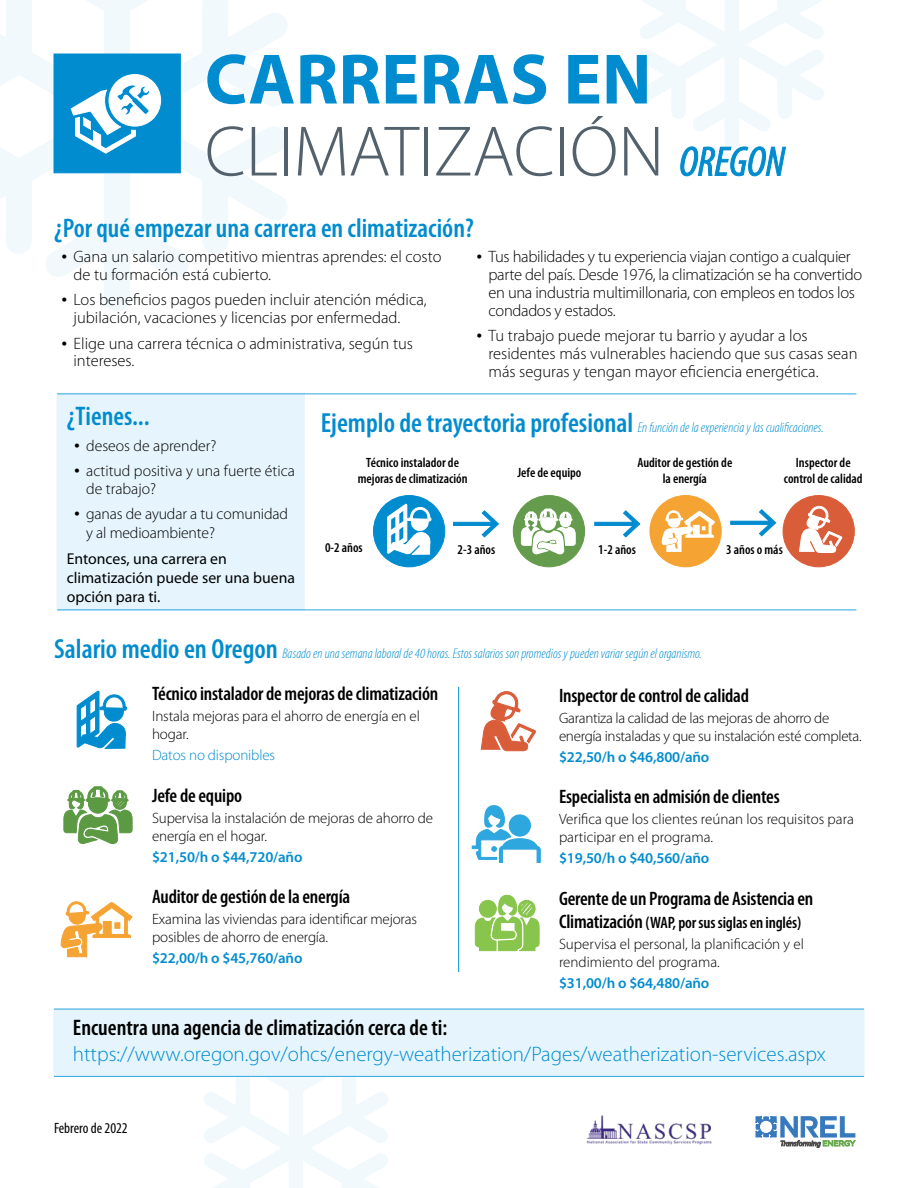
<style>
.page{position:relative;width:918px;height:1188px;background:#fff}
.page>*{position:absolute;margin:0;border:0;box-sizing:border-box;transform-origin:0 0}
.Paragraph_Style1{font:300 72px/72px "Myriad Pro";color:#53616d}
.Paragraph_Style1-2{font:600 condensed 27px "Myriad Pro";color:#008ccf}
.Paragraph_Style1-3{font:600 condensed 22.5px "Myriad Pro";color:#000}
.H1_-_Paragraph_Style{font:300 21px "Myriad Pro";color:#008ccf}
.Paragraph_Style1-4{font:600 condensed 19.5px "Myriad Pro";letter-spacing:-.01em;color:#000}
.t1{font:300 16.5px/17.9px "Myriad Pro";color:#000}
.t2{font:300 16.5px/17.9px "Myriad Pro";letter-spacing:-.02em;color:#000}
.Paragraph_Style1-5{font:600 condensed 16.5px "Myriad Pro";letter-spacing:-.01em;color:#000}
.t3{font:300 15.75px/17.9px "Myriad Pro";color:#000}
.Paragraph_Style1-6{font:15.75px/18.9px "Myriad Pro";color:#000}
.Paragraph_Style1-7{font:300 15px/18px "Myriad Pro";letter-spacing:-.01em;color:#000}
.H1_-_Paragraph_Style-2{font:600 15px "Myriad Pro";letter-spacing:-.01em;color:#008ccf}
.H1_-_Paragraph_Style-3{font:300 15px "Myriad Pro";letter-spacing:-.01em;color:#008ccf}
.Paragraph_Style1-8{font:condensed 15px "Myriad Pro";color:#000}
.Paragraph_Style1-9{font:italic 300 condensed 14.1px "Myriad Pro";color:#008ccf}
.Paragraph_Style1-10{font:600 condensed 13.5px/16.2px "Myriad Pro";color:#000;text-align:center}
.s1{font-weight:700;color:#008ccf}
.s2{font-weight:400;font-style:italic;font-stretch:condensed;font-size:42px;color:#008ccf}
.s3{font-family:"Times New Roman";font-weight:400}
.s4{font-family:"Times New Roman";font-weight:400;font-size:16.5px}
.s5{font-weight:600;font-style:normal;font-size:27.75px}
.s6{font-size:19.5px}
</style>
<div class="page">
<svg style="left:0;top:0;width:287px;height:311px"></svg>
<div style="left:54px;top:54px;width:126px;height:119px;background:#008ccf;border:1px solid #008ccf"></div>
<svg style="left:71px;top:75px;width:90px;height:78px"></svg>
<svg style="left:640px;top:0;width:184px;height:149px"></svg>
<svg style="left:204px;top:1077px;width:184px;height:111px"></svg>
<div style="left:57px;top:393px;width:247px;height:217px;background:#e6f5fd;border:1px solid #e6f5fd"></div>
<hr style="left:57px;top:393px;width:799px;height:1px;background:#2ea6de">
<hr style="left:57px;top:609px;width:799px;height:1px;background:#2ea6de">
<img style="left:586px;top:1115px;width:126px;height:30px">
<svg style="left:756px;top:1117px;width:99px;height:31px"></svg>
<svg style="left:61px;top:902px;width:71px;height:55px"></svg>
<hr style="left:458px;top:687px;width:1px;height:285px;background:#008ccf">
<svg style="left:77px;top:691px;width:50px;height:57px"></svg>
<svg style="left:475px;top:895px;width:64px;height:56px"></svg>
<svg style="left:64px;top:787px;width:68px;height:57px"></svg>
<svg style="left:481px;top:692px;width:55px;height:59px"></svg>
<svg style="left:472px;top:805px;width:68px;height:57px"></svg>
<div style="left:54px;top:1009px;width:810px;height:67px;background:#e6f5fd;border:1px solid #e6f5fd"></div>
<hr style="left:54px;top:1009px;width:810px;height:1px;background:#2ea6de">
<hr style="left:54px;top:1076px;width:810px;height:1px;background:#2ea6de">
<svg style="left:650px;top:496px;width:71px;height:71px"></svg>
<svg style="left:373px;top:496px;width:72px;height:71px"></svg>
<svg style="left:453px;top:511px;width:45px;height:26px"></svg>
<svg style="left:595px;top:511px;width:45px;height:26px"></svg>
<svg style="left:731px;top:510px;width:45px;height:26px"></svg>
<svg style="left:513px;top:496px;width:72px;height:71px"></svg>
<svg style="left:783px;top:496px;width:71px;height:71px"></svg>
<p class="Paragraph_Style1" style="left:205px;top:45px;width:581px"><span class="s1">CARRERAS EN<br></span>CLIMATIZACIÓN <span class="s2">OREGON</span></p>
<p class="Paragraph_Style1-2" style="left:54px;top:213px;width:421px">¿Por qué empezar una carrera en climatización?</p>
<p class="t1" style="left:74px;top:248px;width:370px;text-indent:-12px"><span class="s3">•</span> Gana un salario competitivo mientras aprendes: el costo de tu formación está cubierto.</p>
<p class="t1" style="left:74px;top:291px;width:355px;text-indent:-12px"><span class="s3">•</span> Los beneficios pagos pueden incluir atención médica, jubilación, vacaciones y licencias por enfermedad.</p>
<p class="t1" style="left:74px;top:334px;width:341px;text-indent:-12px"><span class="s3">•</span> Elige una carrera técnica o administrativa, según tus intereses.</p>
<p class="t2" style="left:489px;top:248px;width:375px;text-indent:-12px"><span class="s3">•</span> Tus habilidades y tu experiencia viajan contigo a cualquier parte del país. Desde 1976, la climatización se ha convertido en una industria multimillonaria, con empleos en todos los condados y estados.</p>
<p class="t1" style="left:489px;top:327px;width:371px;text-indent:-12px"><span class="s3">•</span> Tu trabajo puede mejorar tu barrio y ayudar a los residentes más vulnerables haciendo que sus casas sean más seguras y tengan mayor eficiencia energética.</p>
<p class="Paragraph_Style1-2" style="left:67px;top:402px;width:84px">¿Tienes...</p>
<p class="t3" style="left:74px;top:437px;width:144px"><span class="s4">•</span> deseos de aprender?</p>
<p class="t3" style="left:86px;top:462px;width:210px;text-indent:-12px"><span class="s4">•</span> actitud positiva y una fuerte ética de trabajo?</p>
<p class="t3" style="left:86px;top:505px;width:203px;line-height:18.9px;text-indent:-12px"><span class="s4">•</span> ganas de ayudar a tu comunidad y al medioambiente?</p>
<p class="Paragraph_Style1-6" style="left:67px;top:549px;width:230px">Entonces, una carrera en climatización puede ser una buena opción para ti.</p>
<p class="Paragraph_Style1-9" style="left:321px;top:420px;width:505px"><span class="s5">Ejemplo de trayectoria profesional</span> En función de la experiencia y las cualificaciones.</p>
<p class="Paragraph_Style1-10" style="left:358px;top:455px;width:111px">Técnico instalador de mejoras de climatización</p>
<p class="Paragraph_Style1-10" style="left:517px;top:465px;width:66px">Jefe de equipo</p>
<p class="Paragraph_Style1-10" style="left:637px;top:455px;width:97px">Auditor de gestión de la energía</p>
<p class="Paragraph_Style1-10" style="left:784px;top:455px;width:80px">Inspector de control de calidad</p>
<p class="Paragraph_Style1-10" style="left:325px;top:540px;width:39px">0-2 años</p>
<p class="Paragraph_Style1-10" style="left:458px;top:541px;width:39px">2-3 años</p>
<p class="Paragraph_Style1-10" style="left:598px;top:541px;width:39px">1-2 años</p>
<p class="Paragraph_Style1-10" style="left:726px;top:541px;width:58px">3 años o más</p>
<p class="Paragraph_Style1-9" style="left:54px;top:646px;width:649px"><span class="s5">Salario medio en Oregon</span> Basado en una semana laboral de 40 horas. Estos salarios son promedios y pueden variar según el organismo.</p>
<p class="Paragraph_Style1-4" style="left:152px;top:683px;width:288px">Técnico instalador de mejoras de climatización</p>
<p class="Paragraph_Style1-7" style="left:152px;top:707px;width:269px">Instala mejoras para el ahorro de energía en el hogar.</p>
<h1 class="H1_-_Paragraph_Style-3" style="left:152px;top:747px;width:125px">Datos no disponibles</h1>
<p class="Paragraph_Style1-4" style="left:152px;top:784px;width:92px">Jefe de equipo</p>
<p class="Paragraph_Style1-7" style="left:152px;top:809px;width:283px">Supervisa la instalación de mejoras de ahorro de energía en el hogar.</p>
<h1 class="H1_-_Paragraph_Style-2" style="left:152px;top:848px;width:152px">$21,50/h o $44,720/año</h1>
<p class="Paragraph_Style1-4" style="left:152px;top:886px;width:200px">Auditor de gestión de la energía</p>
<p class="Paragraph_Style1-7" style="left:152px;top:910px;width:267px">Examina las viviendas para identificar mejoras posibles de ahorro de energía.</p>
<h1 class="H1_-_Paragraph_Style-2" style="left:152px;top:950px;width:152px">$22,00/h o $45,760/año</h1>
<p class="Paragraph_Style1-4" style="left:559px;top:685px;width:192px">Inspector de control de calidad</p>
<p class="Paragraph_Style1-7" style="left:559px;top:709px;width:304px">Garantiza la calidad de las mejoras de ahorro de energía instaladas y que su instalación esté completa.</p>
<h1 class="H1_-_Paragraph_Style-2" style="left:559px;top:748px;width:152px">$22,50/h o $46,800/año</h1>
<p class="Paragraph_Style1-4" style="left:559px;top:786px;width:222px">Especialista en admisión de clientes</p>
<p class="Paragraph_Style1-7" style="left:559px;top:810px;width:296px">Verifica que los clientes reúnan los requisitos para participar en el programa.</p>
<h1 class="H1_-_Paragraph_Style-2" style="left:559px;top:850px;width:152px">$19,50/h o $40,560/año</h1>
<p class="Paragraph_Style1-4" style="left:559px;top:887px;width:256px">Gerente de un Programa de Asistencia en</p>
<p class="Paragraph_Style1-5" style="left:559px;top:914px;width:244px"><span class="s6">Climatización</span> (WAP, por sus siglas en inglés)</p>
<p class="Paragraph_Style1-7" style="left:559px;top:935px;width:246px">Supervisa el personal, la planificación y el rendimiento del programa.</p>
<h1 class="H1_-_Paragraph_Style-2" style="left:559px;top:975px;width:152px">$31,00/h o $64,480/año</h1>
<p class="Paragraph_Style1-3" style="left:73px;top:1015px;width:376px">Encuentra una agencia de climatización cerca de ti:</p>
<h1 class="H1_-_Paragraph_Style" style="left:73px;top:1043px;width:754px">https://www.oregon.gov/ohcs/energy-weatherization/Pages/weatherization-services.aspx</h1>
<p class="Paragraph_Style1-8" style="left:54px;top:1120px;width:75px">Febrero de 2022</p>
</div>
